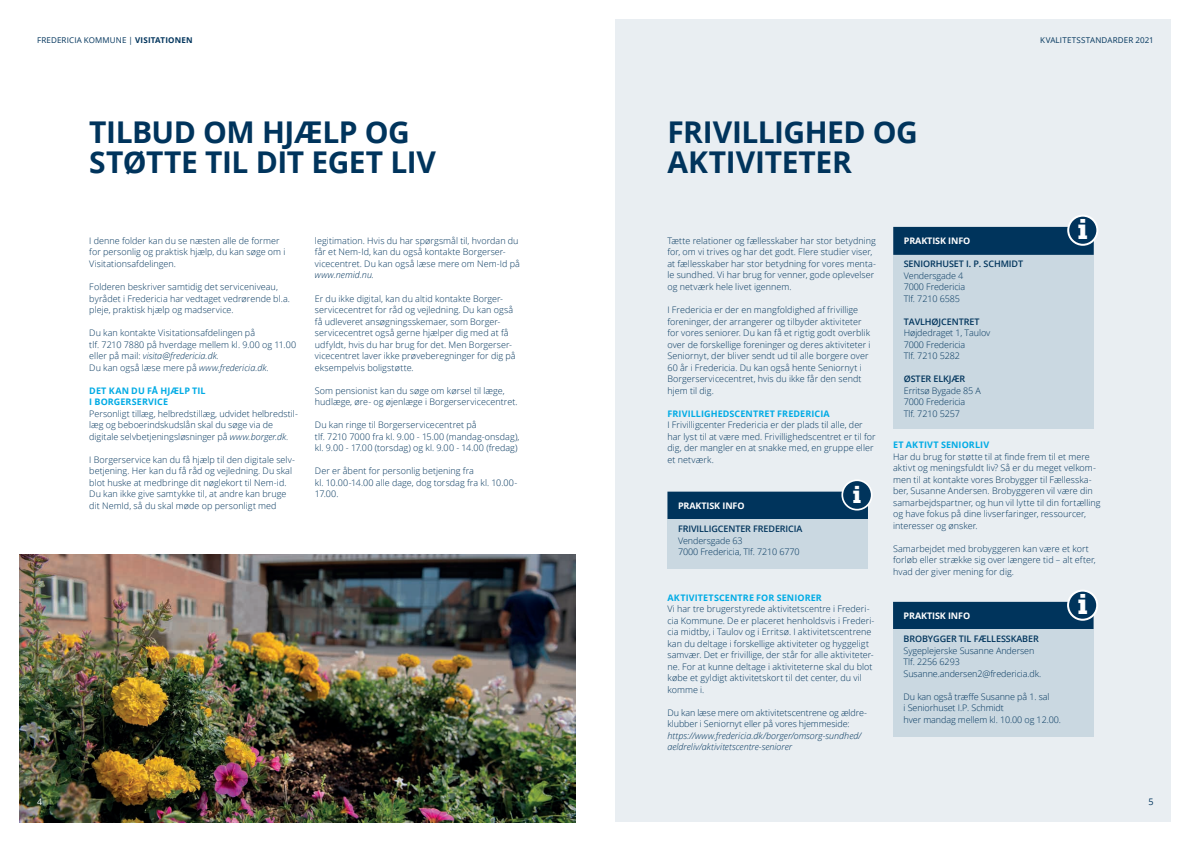
<style>
.page{position:relative;width:1191px;height:842px;background:#fff}
.page>*{position:absolute;margin:0;border:0;box-sizing:border-box;transform-origin:0 0}
.FK_rubrik{font:700 30px/30px "Open Sans";letter-spacing:-.015em;color:#00345c}
.t1{font:28px "Museo Slab 900";color:#fff}
.t2{font:23.9px "Museo Slab 900";color:#fff}
.FK_brød{font:300 9px/11.5px "Open Sans";letter-spacing:.005em;color:#00345c}
.FK_brød-2{font:italic 300 9px/11.5px "Open Sans";color:#00345c}
.FK_mellemrubrik{font:700 9px/11.5px "Open Sans";letter-spacing:.015em;color:#00abe5}
.t3{font:600 9px "Open Sans";letter-spacing:-.01em;color:#00345c}
.t4{font:700 9px "Open Sans";letter-spacing:-.01em;color:#fff}
.t5{font:9px "Open Sans";color:#00345c}
.t6{font:9px "Open Sans";color:#fff}
.t7{font:8px "Open Sans";letter-spacing:.02em;color:#00345c}
.s1{font-weight:700}
.s2{font-style:italic}
.s3{font-style:normal}
</style>
<div class="page">
<div style="left:615px;top:20px;width:556px;height:802px;background:#e9eef2"></div>
<img style="left:20px;top:555px;width:555px;height:267px">
<div style="left:667px;top:492px;width:201px;height:28px;background:#00345c"></div>
<div style="left:667px;top:519px;width:201px;height:50px;background:#cad8e1"></div>
<div style="left:842px;top:480px;width:29px;height:30px;background:#00345c;border-radius:50%"></div>
<div style="left:841px;top:479px;width:31px;height:31px;border:2px solid #fff;border-radius:50%"></div>
<div style="left:893px;top:227px;width:200px;height:28px;background:#00345c;border:2px solid #00345c"></div>
<div style="left:893px;top:255px;width:200px;height:174px;background:#cad8e1"></div>
<div style="left:1068px;top:216px;width:29px;height:29px;background:#00345c;border-radius:50%"></div>
<div style="left:1067px;top:215px;width:31px;height:31px;border:2px solid #fff;border-radius:50%"></div>
<div style="left:893px;top:602px;width:200px;height:28px;background:#00345c;border:2px solid #00345c"></div>
<div style="left:893px;top:630px;width:200px;height:107px;background:#cad8e1"></div>
<div style="left:1068px;top:591px;width:29px;height:29px;background:#00345c;border-radius:50%"></div>
<div style="left:1067px;top:590px;width:31px;height:31px;border:2px solid #fff;border-radius:50%"></div>
<p class="t7" style="left:37px;top:34px;width:157px">FREDERICIA KOMMUNE | <span class="s1">VISITATIONEN</span></p>
<p class="t7" style="left:1040px;top:34px;width:115px">KVALITETSSTANDARDER 2021</p>
<p class="FK_rubrik" style="left:89px;top:116px;width:348px">TILBUD OM HJÆLP OG<br>STØTTE TIL DIT EGET LIV</p>
<p class="FK_rubrik" style="left:667px;top:116px;width:252px">FRIVILLIGHED OG</p>
<p class="FK_rubrik" style="left:667px;top:146px;width:186px">AKTIVITETER</p>
<p class="FK_brød" style="left:89px;top:235px;width:198px">I denne folder kan du se næsten alle de former for personlig og praktisk hjælp, du kan søge om i<br>Visitationsafdelingen.</p>
<p class="FK_brød" style="left:89px;top:281px;width:202px">Folderen beskriver samtidig det serviceniveau, byrådet i Fredericia har vedtaget vedrørende bl.a. pleje, praktisk hjælp og madservice.</p>
<p class="FK_brød" style="left:89px;top:327px;width:208px">Du kan kontakte Visitationsafdelingen på<br>tlf. 7210 7880 på hverdage mellem kl. 9.00 og 11.00 eller på mail: <span class="s2">visita@fredericia.dk.<br></span>Du kan også læse mere på <span class="s2">www.fredericia.dk.</span></p>
<p class="FK_mellemrubrik" style="left:89px;top:384px;width:118px">DET KAN DU FÅ HJÆLP TIL<br>I BORGERSERVICE</p>
<p class="FK_brød" style="left:89px;top:407px;width:210px">Personligt tillæg, helbredstillæg, udvidet helbredstil&shy;læg og beboerindskudslån skal du søge via de digitale selvbetjeningsløsninger på <span class="s2">www.borger.dk.</span></p>
<p class="FK_brød" style="left:89px;top:453px;width:207px">I Borgerservice kan du få hjælp til den digitale selv&shy;betjening. Her kan du få råd og vejledning. Du skal blot huske at medbringe dit nøglekort til Nem-id.<br>Du kan ikke give samtykke til, at andre kan bruge dit NemId, så du skal møde op personligt med</p>
<p class="FK_brød" style="left:315px;top:235px;width:207px">legitimation. Hvis du har spørgsmål til, hvordan du får et Nem-Id, kan du også kontakte Borgerser&shy;vicecentret. Du kan også læse mere om Nem-Id på <span class="s2">www.nemid.nu.</span></p>
<p class="FK_brød" style="left:315px;top:292px;width:202px">Er du ikke digital, kan du altid kontakte Borger&shy;servicecentret for råd og vejledning. Du kan også få udleveret ansøgningsskemaer, som Borger&shy;servicecentret også gerne hjælper dig med at få udfyldt, hvis du har brug for det. Men Borgerser&shy;vicecentret laver ikke prøveberegninger for dig på eksempelvis boligstøtte.</p>
<p class="FK_brød" style="left:315px;top:384px;width:204px">Som pensionist kan du søge om kørsel til læge, hudlæge, øre- og øjenlæge i Borgerservicecentret.</p>
<p class="FK_brød" style="left:315px;top:419px;width:206px">Du kan ringe til Borgerservicecentret på<br>tlf. 7210 7000 fra kl. 9.00 - 15.00 (mandag-onsdag), kl. 9.00 - 17.00 (torsdag) og kl. 9.00 - 14.00 (fredag)</p>
<p class="FK_brød" style="left:315px;top:465px;width:204px">Der er åbent for personlig betjening fra<br>kl. 10.00-14.00 alle dage, dog torsdag fra kl. 10.00-<br>17.00.</p>
<p class="t6" style="left:37px;top:796px;width:7px">4</p>
<p class="FK_brød" style="left:667px;top:235px;width:210px">Tætte relationer og fællesskaber har stor betydning for, om vi trives og har det godt. Flere studier viser, at fællesskaber har stor betydning for vores menta&shy;le sundhed. Vi har brug for venner, gode oplevelser og netværk hele livet igennem.</p>
<p class="FK_brød" style="left:667px;top:304px;width:205px">I Fredericia er der en mangfoldighed af frivillige foreninger, der arrangerer og tilbyder aktiviteter for vores seniorer. Du kan få et rigtig godt overblik over de forskellige foreninger og deres aktiviteter i Seniornyt, der bliver sendt ud til alle borgere over 60 år i Fredericia. Du kan også hente Seniornyt i Borgerservicecentret, hvis du ikke får den sendt hjem til dig.</p>
<p class="FK_mellemrubrik" style="left:667px;top:407px;width:164px">FRIVILLIGHEDSCENTRET FREDERICIA</p>
<p class="FK_brød" style="left:667px;top:419px;width:210px">I Frivilligcenter Fredericia er der plads til alle, der har lyst til at være med. Frivillighedscentret er til for dig, der mangler en at snakke med, en gruppe eller et netværk.</p>
<p class="t4" style="left:678px;top:500px;width:68px">PRAKTISK INFO</p>
<p class="t3" style="left:678px;top:523px;width:126px">FRIVILLIGCENTER FREDERICIA</p>
<p class="FK_brød" style="left:678px;top:535px;width:66px">Vendersgade 63</p>
<p class="FK_brød" style="left:678px;top:546px;width:123px">7000 Fredericia, Tlf. 7210 6770</p>
<p class="t2" style="left:852px;top:480px;width:10px">i</p>
<p class="FK_mellemrubrik" style="left:667px;top:591px;width:156px">AKTIVITETSCENTRE FOR SENIORER</p>
<p class="FK_brød" style="left:667px;top:603px;width:208px">Vi har tre brugerstyrede aktivitetscentre i Frederi&shy;cia Kommune. De er placeret henholdsvis i Frederi&shy;cia midtby, i Taulov og i Erritsø. I aktivitetscentrene kan du deltage i forskellige aktiviteter og hyggeligt samvær. Det er frivillige, der står for alle aktiviteter&shy;ne. For at kunne deltage i aktiviteterne skal du blot købe et gyldigt aktivitetskort til det center, du vil komme i.</p>
<p class="FK_brød-2" style="left:667px;top:706px;width:201px"><span class="s3">Du kan læse mere om aktivitetscentrene og ældre&shy;klubber i Seniornyt eller på vores hjemmeside: </span>https://www.fredericia.dk/borger/omsorg-sundhed/ aeldreliv/aktivitetscentre-seniorer</p>
<p class="t4" style="left:903px;top:235px;width:68px">PRAKTISK INFO</p>
<p class="t3" style="left:903px;top:258px;width:121px">SENIORHUSET I. P. SCHMIDT</p>
<p class="FK_brød" style="left:903px;top:270px;width:61px">Vendersgade 4</p>
<p class="FK_brød" style="left:903px;top:281px;width:63px">7000 Fredericia</p>
<p class="FK_brød" style="left:903px;top:293px;width:58px">Tlf. 7210 6585</p>
<p class="t3" style="left:903px;top:315px;width:77px">TAVLHØJCENTRET</p>
<p class="FK_brød" style="left:903px;top:327px;width:88px">Højdedraget 1, Taulov</p>
<p class="FK_brød" style="left:903px;top:339px;width:63px">7000 Fredericia<br>Tlf. 7210 5282</p>
<p class="t3" style="left:903px;top:373px;width:63px">ØSTER ELKJÆR</p>
<p class="FK_brød" style="left:903px;top:385px;width:79px">Erritsø Bygade 85 A</p>
<p class="FK_brød" style="left:903px;top:396px;width:63px">7000 Fredericia<br>Tlf. 7210 5257</p>
<p class="t1" style="left:1077px;top:213px;width:12px">i</p>
<p class="FK_mellemrubrik" style="left:893px;top:439px;width:98px">ET AKTIVT SENIORLIV</p>
<p class="FK_brød" style="left:893px;top:450px;width:209px">Har du brug for støtte til at finde frem til et mere aktivt og meningsfuldt liv? Så er du meget velkom&shy;men til at kontakte vores Brobygger til Fællesska&shy;ber, Susanne Andersen. Brobyggeren vil være din samarbejdspartner, og hun vil lytte til din fortælling og have fokus på dine livserfaringer, ressourcer, interesser og ønsker.</p>
<p class="FK_brød" style="left:893px;top:542px;width:204px">Samarbejdet med brobyggeren kan være et kort forløb eller strække sig over længere tid – alt efter, hvad der giver mening for dig.</p>
<p class="t4" style="left:903px;top:610px;width:68px">PRAKTISK INFO</p>
<p class="t3" style="left:903px;top:633px;width:137px">BROBYGGER TIL FÆLLESSKABER</p>
<p class="FK_brød" style="left:903px;top:644px;width:132px">Sygeplejerske Susanne Andersen</p>
<p class="FK_brød" style="left:903px;top:656px;width:58px">Tlf. 2256 6293</p>
<p class="FK_brød" style="left:903px;top:667px;width:139px">Susanne.andersen2@fredericia.dk.</p>
<p class="FK_brød" style="left:903px;top:690px;width:147px">Du kan også træffe Susanne på 1. sal</p>
<p class="FK_brød" style="left:903px;top:702px;width:102px">i Seniorhuset I.P. Schmidt</p>
<p class="FK_brød" style="left:903px;top:713px;width:159px">hver mandag mellem kl. 10.00 og 12.00.</p>
<p class="t1" style="left:1077px;top:588px;width:12px">i</p>
<p class="t5" style="left:1148px;top:796px;width:7px">5</p>
</div>
